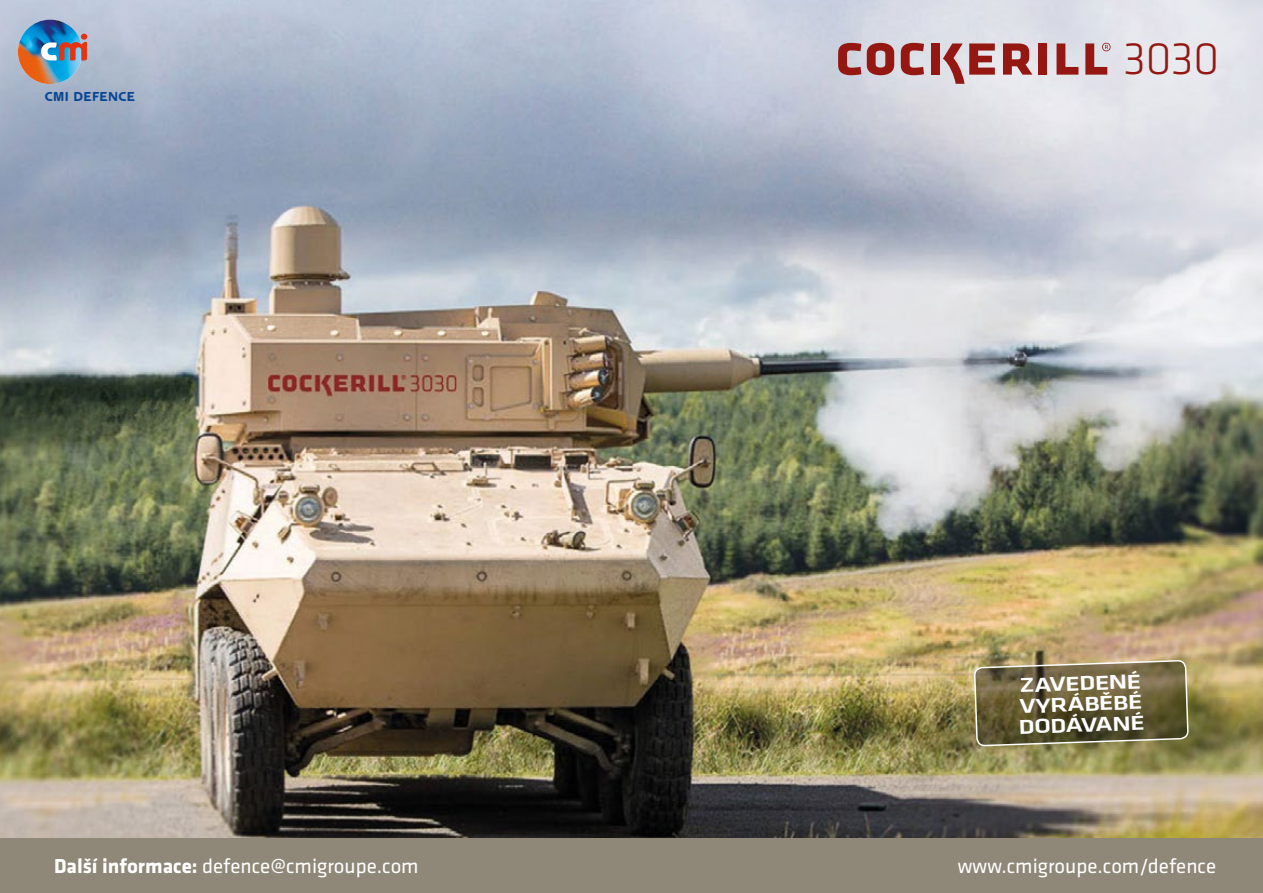
<style>
.page{position:relative;width:1263px;height:893px;background:#fff}
.page>*{position:absolute;margin:0;border:0;box-sizing:border-box;transform-origin:0 0}
.t1{font:300 47.1px "Klavika Basic";color:#941711}
.t2{font:21px "Klavika Basic";color:#fff}
.t3{font:500 20.85px/20.9px "Klavika Basic";color:#fff;text-align:justify;scale:1.3 1}
.t4{font:14.4px "CMI Corporate";color:#0a4792}
.s1{font-weight:700}
</style>
<div class="page">
<img style="left:0;top:0;width:1263px;height:839px">
<div style="left:0;top:839px;width:1263px;height:54px;background:#8f8778"></div>
<img style="left:974px;top:660px;width:214px;height:162px">
<div style="left:931px;top:43px;width:9px;height:32px;background:#941711"></div>
<svg style="left:838px;top:43px;width:23px;height:32px"></svg>
<svg style="left:867px;top:43px;width:27px;height:32px"></svg>
<svg style="left:901px;top:43px;width:23px;height:32px"></svg>
<svg style="left:943px;top:43px;width:52px;height:41px;background:#bd8384"></svg>
<svg style="left:1003px;top:43px;width:29px;height:32px"></svg>
<div style="left:1038px;top:43px;width:9px;height:32px;background:#941711"></div>
<svg style="left:1056px;top:43px;width:22px;height:32px"></svg>
<svg style="left:1085px;top:43px;width:25px;height:32px"></svg>
<img style="left:18px;top:20px;width:69px;height:64px">
<p class="t4" style="left:45px;top:90px;width:92px">CMI DEFENCE</p>
<h1 class="t1" style="left:1123px;top:30px;width:98px">3030</h1>
<p class="t3" style="left:1017px;top:674px;width:99px;rotate:-2deg">ZAVEDENÉ VYRÁBĚBÉ DODÁVANÉ</p>
<p class="t2" style="left:54px;top:852px;width:366px"><span class="s1">Další informace:</span> defence@cmigroupe.com</p>
<p class="t2" style="left:958px;top:852px;width:260px">www.cmigroupe.com/defence</p>
</div>
